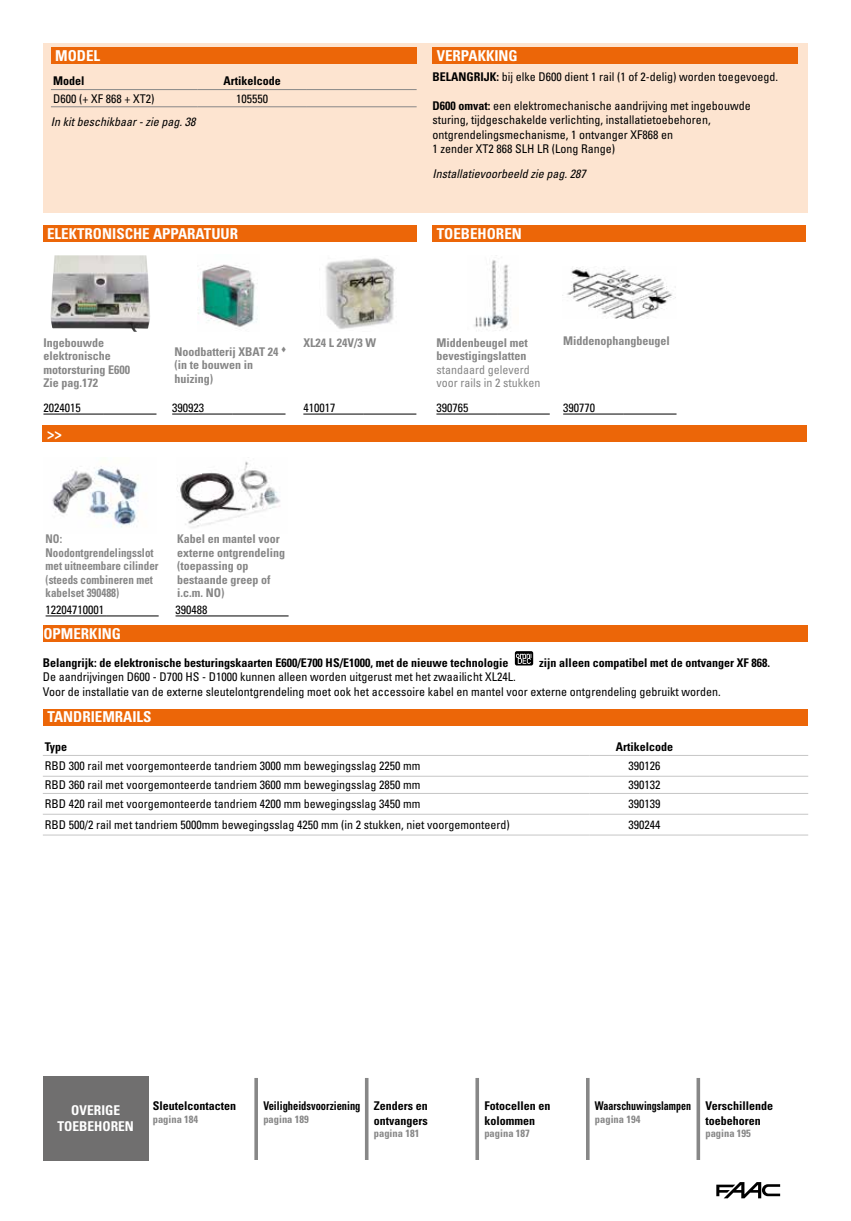
<style>
.page{position:relative;width:851px;height:1221px;background:#fff}
.page>*{position:absolute;margin:0;border:0;box-sizing:border-box;transform-origin:0 0}
.t1{font:700 condensed 15px "Univers LT Std";color:#fff}
.t2{font:700 condensed 13.5px/16.5px "Univers LT Std";color:#fff;text-align:center}
.t3{font:condensed 12px/14.4px "Univers LT Std";color:#000}
.t4{font:700 condensed 12px/14.4px "Univers LT Std";color:#000}
.t5{font:700 condensed 12px/13.5px "Univers LT Std";color:#878787}
.t6{font:700 condensed 12px/13.5px "Univers LT Std";color:#878787;scale:.92 1}
.t7{font:italic condensed 12px "Univers LT Std";color:#000}
.t8{font:condensed 12px/13.5px "Univers LT Std";color:#878787}
.t9{font:700 condensed 12px "Univers LT Std";color:#000;scale:.87 1}
.t10{font:700 condensed 12px "Univers LT Std";color:#000;scale:.83 1}
.t11{font:700 condensed 10.5px "Univers LT Std";color:#878787}
.s1{font-weight:700}
</style>
<div class="page">
<svg style="left:716px;top:1182px;width:64px;height:16px"></svg>
<div style="left:43px;top:43px;width:764px;height:169px;background:#fde4d0"></div>
<div style="left:51px;top:47px;width:365px;height:17px;background:#ec6608"></div>
<hr style="left:51px;top:89px;width:146px;height:1px;background:#878787">
<hr style="left:51px;top:106px;width:146px;height:1px;background:#878787">
<hr style="left:197px;top:89px;width:110px;height:1px;background:#878787">
<hr style="left:197px;top:106px;width:110px;height:1px;background:#878787">
<hr style="left:307px;top:89px;width:109px;height:1px;background:#878787">
<hr style="left:307px;top:106px;width:109px;height:1px;background:#878787">
<div style="left:432px;top:47px;width:366px;height:17px;background:#ec6608"></div>
<div style="left:43px;top:225px;width:373px;height:17px;background:#ec6608"></div>
<img style="left:50px;top:255px;width:83px;height:76px">
<div style="left:432px;top:225px;width:374px;height:17px;background:#ec6608"></div>
<div style="left:43px;top:425px;width:763px;height:17px;background:#ec6608"></div>
<div style="left:43px;top:625px;width:764px;height:16px;background:#ec6608"></div>
<svg style="left:515px;top:651px;width:18px;height:14px"></svg>
<div style="left:43px;top:708px;width:764px;height:17px;background:#ec6608"></div>
<hr style="left:43px;top:755px;width:546px;height:1px;background:#c6c6c6">
<hr style="left:589px;top:755px;width:109px;height:1px;background:#c6c6c6">
<hr style="left:698px;top:755px;width:110px;height:1px;background:#c6c6c6">
<hr style="left:43px;top:775px;width:546px;height:1px;background:#c6c6c6">
<hr style="left:589px;top:775px;width:109px;height:1px;background:#c6c6c6">
<hr style="left:698px;top:775px;width:110px;height:1px;background:#c6c6c6">
<hr style="left:43px;top:793px;width:546px;height:1px;background:#c6c6c6">
<hr style="left:589px;top:793px;width:109px;height:1px;background:#c6c6c6">
<hr style="left:698px;top:793px;width:110px;height:1px;background:#c6c6c6">
<hr style="left:43px;top:813px;width:546px;height:1px;background:#c6c6c6">
<hr style="left:589px;top:813px;width:109px;height:1px;background:#c6c6c6">
<hr style="left:698px;top:813px;width:110px;height:1px;background:#c6c6c6">
<hr style="left:43px;top:834px;width:546px;height:1px;background:#c6c6c6">
<hr style="left:589px;top:834px;width:109px;height:1px;background:#c6c6c6">
<hr style="left:698px;top:834px;width:110px;height:1px;background:#c6c6c6">
<div style="left:43px;top:1075px;width:105px;height:85px;background:#706f6f"></div>
<svg style="left:254px;top:1078px;width:4px;height:81px"></svg>
<hr style="left:365px;top:1077px;width:3px;height:82px;background:#878787">
<svg style="left:475px;top:1078px;width:4px;height:81px"></svg>
<hr style="left:586px;top:1077px;width:3px;height:82px;background:#878787">
<svg style="left:696px;top:1078px;width:4px;height:81px"></svg>
<img style="left:198px;top:264px;width:60px;height:63px">
<hr style="left:172px;top:413px;width:61px;height:1px;background:#000">
<hr style="left:233px;top:413px;width:52px;height:1px;background:#000">
<hr style="left:43px;top:413px;width:61px;height:1px;background:#000">
<hr style="left:104px;top:413px;width:52px;height:1px;background:#000">
<img style="left:325px;top:258px;width:70px;height:71px">
<hr style="left:303px;top:413px;width:61px;height:1px;background:#000">
<hr style="left:364px;top:413px;width:52px;height:1px;background:#000">
<img style="left:474px;top:255px;width:35px;height:76px">
<hr style="left:436px;top:413px;width:61px;height:1px;background:#000">
<hr style="left:497px;top:413px;width:52px;height:1px;background:#000">
<img style="left:52px;top:466px;width:87px;height:61px">
<hr style="left:46px;top:615px;width:60px;height:1px;background:#000">
<hr style="left:106px;top:615px;width:53px;height:1px;background:#000">
<img style="left:177px;top:461px;width:103px;height:67px">
<hr style="left:175px;top:615px;width:61px;height:1px;background:#000">
<hr style="left:236px;top:615px;width:52px;height:1px;background:#000">
<img style="left:567px;top:267px;width:109px;height:51px">
<hr style="left:563px;top:413px;width:60px;height:1px;background:#000">
<hr style="left:623px;top:413px;width:53px;height:1px;background:#000">
<p class="t1" style="left:55px;top:46px;width:46px">MODEL</p>
<p class="t4" style="left:53px;top:74px;width:33px">Model</p>
<p class="t4" style="left:223px;top:74px;width:59px">Artikelcode</p>
<p class="t3" style="left:53px;top:91px;width:103px">D600 (+ XF 868 + XT2)</p>
<p class="t3" style="left:236px;top:91px;width:33px">105550</p>
<p class="t7" style="left:51px;top:114px;width:146px">In kit beschikbaar - zie pag. 38</p>
<p class="t1" style="left:436px;top:46px;width:82px">VERPAKKING</p>
<p class="t3" style="left:432px;top:69px;width:347px"><span class="s1">BELANGRIJK:</span> bij elke D600 dient 1 rail (1 of 2-delig) worden toegevoegd.</p>
<p class="t3" style="left:432px;top:98px;width:319px"><span class="s1">D600 omvat:</span> een elektromechanische aandrijving met ingebouwde sturing, tijdgeschakelde verlichting, installatietoebehoren, ontgrendelingsmechanisme, 1 ontvanger XF868 en<br>1 zender XT2 868 SLH LR (Long Range)</p>
<p class="t7" style="left:432px;top:166px;width:155px">Installatievoorbeeld zie pag. 287</p>
<p class="t1" style="left:47px;top:225px;width:192px">ELEKTRONISCHE APPARATUUR</p>
<p class="t1" style="left:436px;top:225px;width:87px">TOEBEHOREN</p>
<p class="t5" style="left:43px;top:335px;width:88px">Ingebouwde elektronische motorsturing E600<br>Zie pag.172</p>
<p class="t3" style="left:43px;top:400px;width:39px">2024015</p>
<p class="t1" style="left:47px;top:424px;width:16px">&gt;&gt;</p>
<p class="t5" style="left:174px;top:344px;width:113px">Noodbatterij XBAT 24 ▼ (in te bouwen in huizing)</p>
<p class="t3" style="left:172px;top:400px;width:33px">390923</p>
<p class="t5" style="left:303px;top:335px;width:74px">XL24 L 24V/3 W</p>
<p class="t3" style="left:303px;top:400px;width:33px">410017</p>
<p class="t6" style="left:46px;top:532px;width:124px">NO:<br>Noodontgrendelingsslot met uitneembare cilinder (steeds combineren met kabelset 390488)</p>
<p class="t3" style="left:46px;top:602px;width:60px">12204710001</p>
<p class="t5" style="left:177px;top:532px;width:109px">Kabel en mantel voor externe ontgrendeling (toepassing op bestaande greep of i.c.m. NO)</p>
<p class="t3" style="left:175px;top:602px;width:33px">390488</p>
<p class="t5" style="left:436px;top:336px;width:93px">Middenbeugel met bevestigingslatten</p>
<p class="t8" style="left:436px;top:362px;width:105px">standaard geleverd voor rails in 2 stukken</p>
<p class="t3" style="left:436px;top:400px;width:33px">390765</p>
<p class="t5" style="left:563px;top:334px;width:108px">Middenophangbeugel</p>
<p class="t3" style="left:563px;top:400px;width:33px">390770</p>
<p class="t1" style="left:43px;top:624px;width:79px">OPMERKING</p>
<p class="t4" style="left:43px;top:655px;width:467px">Belangrijk: de elektronische besturingskaarten E600/E700 HS/E1000, met de nieuwe technologie</p>
<p class="t4" style="left:539px;top:655px;width:232px">zijn alleen compatibel met de ontvanger XF 868.</p>
<p class="t3" style="left:43px;top:669px;width:679px">De aandrijvingen D600 - D700 HS - D1000 kunnen alleen worden uitgerust met het zwaailicht XL24L.<br>Voor de installatie van de externe sleutelontgrendeling moet ook het accessoire kabel en mantel voor externe ontgrendeling gebruikt worden.</p>
<p class="t1" style="left:47px;top:707px;width:106px">TANDRIEMRAILS</p>
<p class="t4" style="left:45px;top:739px;width:24px">Type</p>
<p class="t4" style="left:615px;top:739px;width:59px">Artikelcode</p>
<p class="t3" style="left:45px;top:758px;width:377px">RBD 300 rail met voorgemonteerde tandriem 3000 mm bewegingsslag 2250 mm</p>
<p class="t3" style="left:628px;top:758px;width:33px">390126</p>
<p class="t3" style="left:45px;top:777px;width:377px">RBD 360 rail met voorgemonteerde tandriem 3600 mm bewegingsslag 2850 mm</p>
<p class="t3" style="left:628px;top:777px;width:33px">390132</p>
<p class="t3" style="left:45px;top:796px;width:377px">RBD 420 rail met voorgemonteerde tandriem 4200 mm bewegingsslag 3450 mm</p>
<p class="t3" style="left:628px;top:796px;width:33px">390139</p>
<p class="t3" style="left:45px;top:817px;width:466px">RBD 500/2 rail met tandriem 5000mm bewegingsslag 4250 mm (in 2 stukken, niet voorgemonteerd)</p>
<p class="t3" style="left:628px;top:817px;width:33px">390244</p>
<p class="t2" style="left:57px;top:1101px;width:78px">OVERIGE<br>TOEBEHOREN</p>
<p class="t4" style="left:153px;top:1098px;width:85px">Sleutelcontacten</p>
<p class="t11" style="left:153px;top:1112px;width:47px">pagina 184</p>
<p class="t9" style="left:263px;top:1098px;width:113px">Veiligheidsvoorziening</p>
<p class="t11" style="left:263px;top:1112px;width:47px">pagina 189</p>
<p class="t4" style="left:374px;top:1098px;width:55px">Zenders en ontvangers</p>
<p class="t11" style="left:374px;top:1126px;width:47px">pagina 181</p>
<p class="t4" style="left:484px;top:1098px;width:67px">Fotocellen en kolommen</p>
<p class="t11" style="left:484px;top:1126px;width:47px">pagina 187</p>
<p class="t10" style="left:595px;top:1098px;width:117px">Waarschuwingslampen</p>
<p class="t11" style="left:595px;top:1112px;width:47px">pagina 194</p>
<p class="t4" style="left:705px;top:1098px;width:69px">Verschillende toebehoren</p>
<p class="t11" style="left:705px;top:1126px;width:47px">pagina 195</p>
</div>
